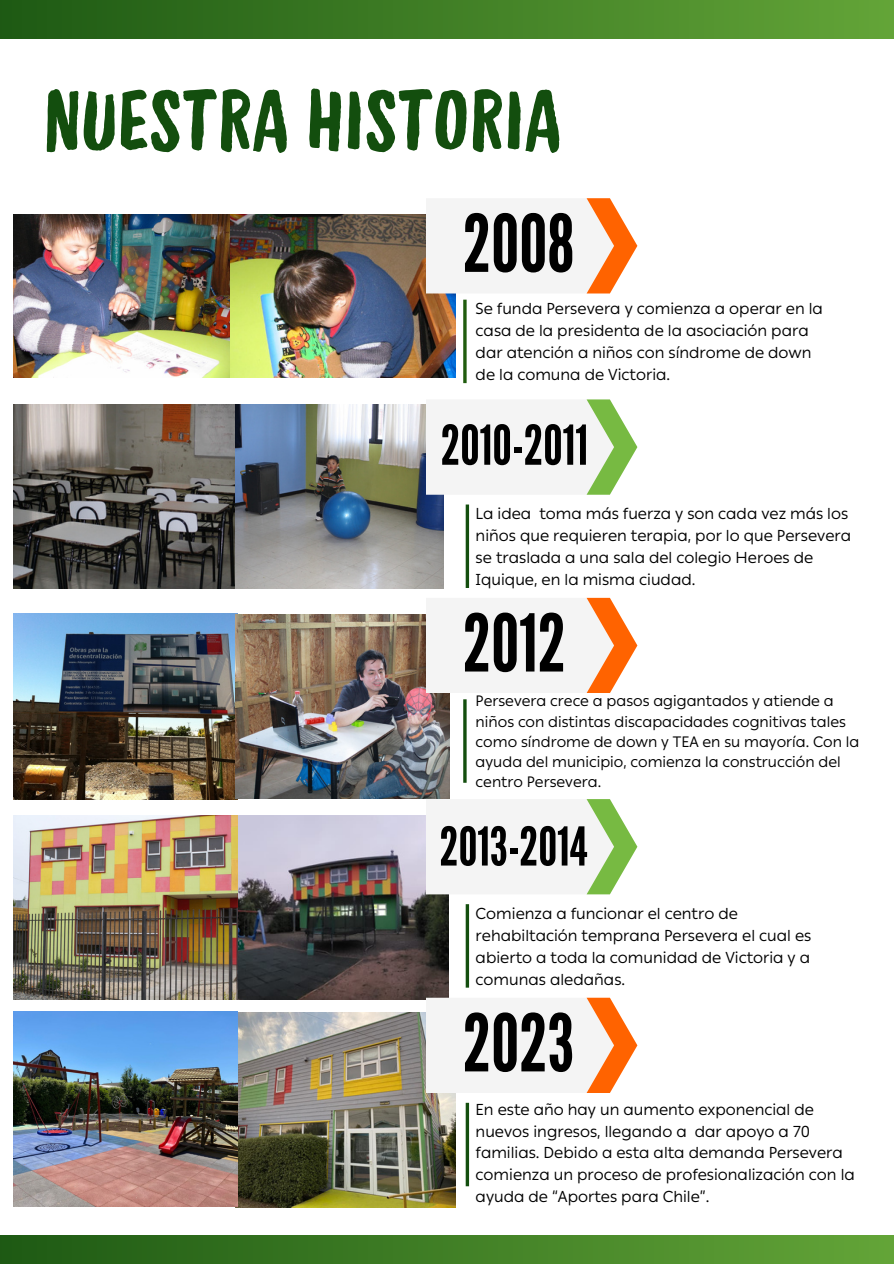
<style>
.page{position:relative;width:894px;height:1264px;background:#fff}
.page>*{position:absolute;margin:0;border:0;box-sizing:border-box;transform-origin:0 0}
.t1{font:92.1px "Handelson Four";color:#134e0e}
.t2{font:79.35px "League Gothic";color:#000}
.t3{font:54.75px "League Gothic";color:#000}
.t4{font:53.4px "League Gothic";color:#000}
.t5{font:15.75px/22px "Ping HL";color:#010101}
.t6{font:15px/20.2px "Ping HL";color:#010101}
</style>
<div class="page">
<img style="left:14px;top:214px;width:441px;height:163px">
<svg style="left:425px;top:198px;width:212px;height:95px"></svg>
<div style="left:0;top:0;width:893px;height:39px;background:linear-gradient(to right,#1e5914,#63a438)"></div>
<hr style="left:463px;top:300px;width:3px;height:83px;background:#205c0e">
<svg style="left:465px;top:504px;width:4px;height:84px"></svg>
<img style="left:14px;top:816px;width:434px;height:183px">
<svg style="left:425px;top:799px;width:212px;height:95px"></svg>
<hr style="left:463px;top:699px;width:3px;height:83px;background:#134e0e">
<svg style="left:465px;top:904px;width:4px;height:83px"></svg>
<svg style="left:465px;top:1102px;width:4px;height:84px"></svg>
<div style="left:0;top:1235px;width:893px;height:28px;background:linear-gradient(to right,#1e5914,#63a438)"></div>
<img style="left:14px;top:404px;width:429px;height:184px">
<svg style="left:425px;top:399px;width:212px;height:95px"></svg>
<img style="left:14px;top:614px;width:223px;height:185px">
<img style="left:235px;top:614px;width:214px;height:184px">
<svg style="left:425px;top:598px;width:212px;height:95px"></svg>
<img style="left:235px;top:1012px;width:220px;height:195px">
<svg style="left:425px;top:997px;width:212px;height:95px"></svg>
<img style="left:14px;top:1011px;width:223px;height:195px">
<p class="t1" style="left:44px;top:71px;width:519px">NUESTRA HISTORIA</p>
<p class="t2" style="left:462px;top:198px;width:113px">2008</p>
<h2 class="t5" style="left:475px;top:298px;width:348px">Se funda Persevera y comienza a operar en la casa de la presidenta de la asociación para dar atención a niños con síndrome de down de la comuna de Victoria.</h2>
<p class="t3" style="left:440px;top:413px;width:149px">2010-2011</p>
<h3 class="t5" style="left:475px;top:502px;width:377px">La idea toma más fuerza y son cada vez más los niños que requieren terapia, por lo que Persevera se traslada a una sala del colegio Heroes de Iquique, en la misma ciudad.</h3>
<p class="t2" style="left:462px;top:597px;width:105px">2012</p>
<p class="t6" style="left:475px;top:691px;width:385px">Persevera crece a pasos agigantados y atiende a niños con distintas discapacidades cognitivas tales como síndrome de down y TEA en su mayoría. Con la ayuda del municipio, comienza la construcción del centro Persevera.</p>
<p class="t4" style="left:439px;top:815px;width:149px">2013-2014</p>
<h2 class="t5" style="left:475px;top:902px;width:337px">Comienza a funcionar el centro de rehabiltación temprana Persevera el cual es abierto a toda la comunidad de Victoria y a comunas aledañas.</h2>
<p class="t2" style="left:462px;top:997px;width:113px">2023</p>
<p class="t5" style="left:475px;top:1097px;width:380px">En este año hay un aumento exponencial de nuevos ingresos, llegando a dar apoyo a 70 familias. Debido a esta alta demanda Persevera comienza un proceso de profesionalización con la ayuda de “Aportes para Chile”.</p>
</div>
